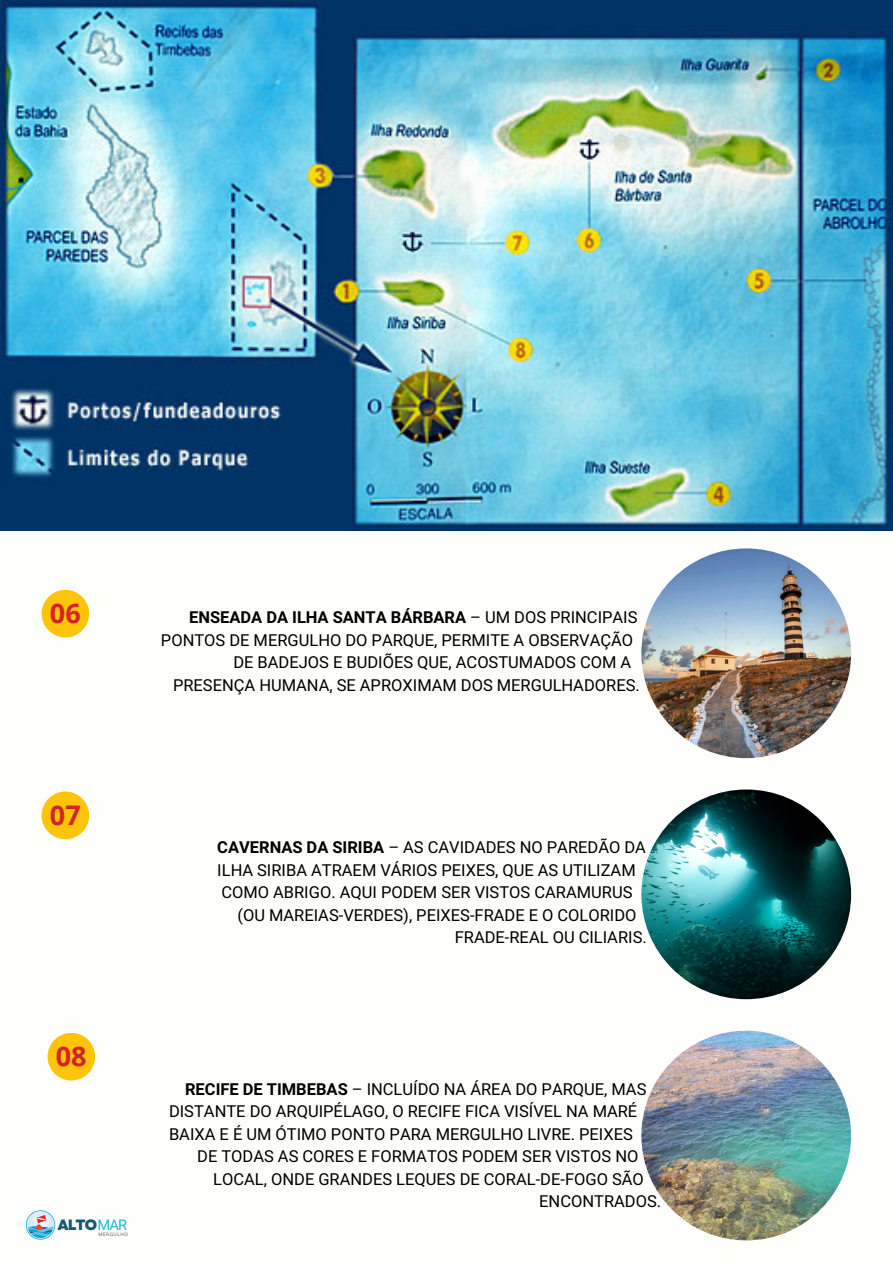
<style>
.page{position:relative;width:893px;height:1264px;background:#fff}
.page>*{position:absolute;margin:0;border:0;box-sizing:border-box;transform-origin:0 0}
.t1{font:700 27px "Open Sans";color:#d62127}
.t2{font:16.5px "Araboto";color:#000}
.t3{font:700 16.5px "Araboto";color:#000}
.t4{font:800 15px "Garet";color:#165772}
.t5{font:4.8px "Open Sans";letter-spacing:.105em;color:#545454}
.s1{font-weight:400}
.s2{font-family:"Araboto";font-weight:400;font-size:14.7px;color:#1dbad6}
.s3{font-weight:700}
</style>
<div class="page">
<img style="left:0;top:0;width:892px;height:531px">
<div style="left:42px;top:590px;width:47px;height:47px;background:#fdc408;border-radius:50%"></div>
<div style="left:42px;top:791px;width:47px;height:48px;background:#fdc408;border-radius:50%"></div>
<img style="left:641px;top:548px;width:210px;height:210px;border-radius:50%">
<img style="left:641px;top:789px;width:210px;height:210px;border-radius:50%">
<img style="left:641px;top:1030px;width:210px;height:210px;border-radius:50%">
<div style="left:47px;top:1032px;width:48px;height:48px;background:#fdc408;border-radius:50%"></div>
<img style="left:27px;top:1210px;width:29px;height:29px">
<p class="t1" style="left:50px;top:594px;width:32px">06</p>
<p class="t3" style="left:189px;top:608px;width:450px">ENSEADA DA ILHA SANTA BÁRBARA <span class="s1">– UM DOS PRINCIPAIS</span></p>
<p class="t2" style="left:161px;top:630px;width:474px">PONTOS DE MERGULHO DO PARQUE, PERMITE A OBSERVAÇÃO</p>
<p class="t2" style="left:233px;top:653px;width:399px">DE BADEJOS E BUDIÕES QUE, ACOSTUMADOS COM A</p>
<p class="t2" style="left:173px;top:675px;width:468px">PRESENÇA HUMANA, SE APROXIMAM DOS MERGULHADORES.</p>
<p class="t1" style="left:50px;top:796px;width:32px">07</p>
<p class="t1" style="left:56px;top:1037px;width:32px">08</p>
<p class="t4" style="left:57px;top:1213px;width:71px">ALTO<span class="s2">MAR</span></p>
<p class="t5" style="left:98px;top:1230px;width:31px">MERGULHO</p>
<p class="t2" style="left:217px;top:837px;width:430px"><span class="s3">CAVERNAS DA SIRIBA</span> – AS CAVIDADES NO PAREDÃO DA</p>
<p class="t2" style="left:217px;top:860px;width:420px">ILHA SIRIBA ATRAEM VÁRIOS PEIXES, QUE AS UTILIZAM</p>
<p class="t2" style="left:221px;top:882px;width:412px">COMO ABRIGO. AQUI PODEM SER VISTOS CARAMURUS</p>
<p class="t2" style="left:237px;top:905px;width:400px">(OU MAREIAS-VERDES), PEIXES-FRADE E O COLORIDO</p>
<p class="t2" style="left:454px;top:927px;width:193px">FRADE-REAL OU CILIARIS.</p>
<p class="t2" style="left:185px;top:1079px;width:463px"><span class="s3">RECIFE DE TIMBEBAS</span> – INCLUÍDO NA ÁREA DO PARQUE, MAS</p>
<p class="t2" style="left:169px;top:1101px;width:470px">DISTANTE DO ARQUIPÉLAGO, O RECIFE FICA VISÍVEL NA MARÉ</p>
<p class="t2" style="left:169px;top:1124px;width:465px">BAIXA E É UM ÓTIMO PONTO PARA MERGULHO LIVRE. PEIXES</p>
<p class="t2" style="left:197px;top:1146px;width:442px">DE TODAS AS CORES E FORMATOS PODEM SER VISTOS NO</p>
<p class="t2" style="left:213px;top:1169px;width:432px">LOCAL, ONDE GRANDES LEQUES DE CORAL-DE-FOGO SÃO</p>
<p class="t2" style="left:539px;top:1191px;width:123px">ENCONTRADOS.</p>
</div>
